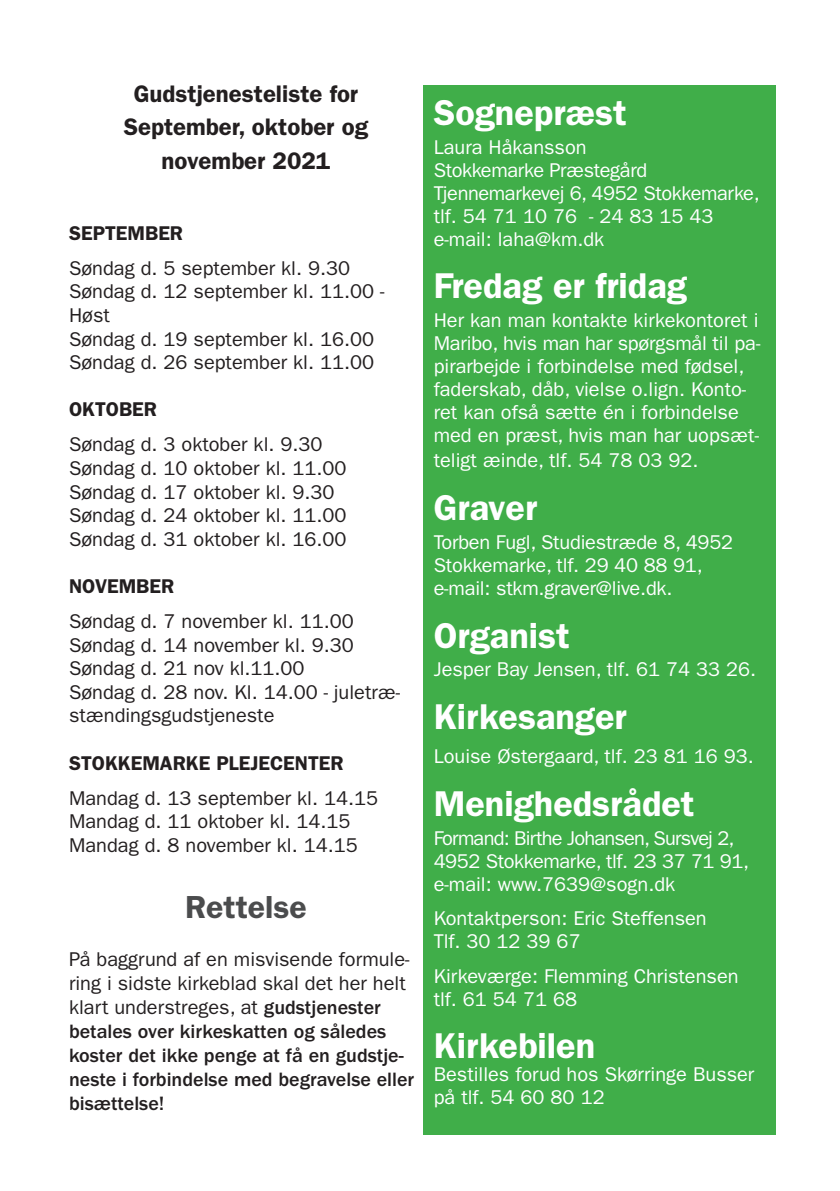
<style>
.page{position:relative;width:840px;height:1191px;background:#fff}
.page>*{position:absolute;margin:0;border:0;box-sizing:border-box;transform-origin:0 0}
.t1{font:600 36px "ITC Franklin Gothic Std";color:#fff}
.Heading_1{font:600 32px "ITC Franklin Gothic Std";color:#4b4c4d}
.t2{font:600 24px "ITC Franklin Gothic Std";color:#231f20}
.t3{font:20px/23px "ITC Franklin Gothic Std";color:#fff}
.t4{font:20px/23.6px "ITC Franklin Gothic Std";color:#231f20}
.t5{font:500 20px/24px "ITC Franklin Gothic Std";color:#231f20}
.t6{font:20px/23px "ITC Franklin Gothic Std";letter-spacing:-.02em;color:#fff}
.t7{font:600 20px "ITC Franklin Gothic Std";color:#231f20}
.s1{font-weight:400}
</style>
<div class="page">
<div style="left:420px;top:85px;width:355px;height:1049px;background:#40ae49"></div>
<div style="left:69px;top:85px;width:353px;height:1049px;background:#fff"></div>
<p class="t2" style="left:134px;top:79px;width:226px">Gudstjenesteliste for</p>
<p class="t2" style="left:124px;top:113px;width:246px">September, oktober og</p>
<p class="t2" style="left:161px;top:146px;width:170px">november 2021</p>
<p class="t7" style="left:69px;top:221px;width:116px">SEPTEMBER</p>
<p class="t4" style="left:69px;top:256px;width:282px">Søndag d. 5 september kl. 9.30</p>
<p class="t4" style="left:69px;top:280px;width:317px">Søndag d. 12 september kl. 11.00 -<br>Høst</p>
<p class="t4" style="left:69px;top:327px;width:306px">Søndag d. 19 september kl. 16.00</p>
<p class="t4" style="left:69px;top:351px;width:306px">Søndag d. 26 september kl. 11.00</p>
<p class="t7" style="left:69px;top:398px;width:89px">OKTOBER</p>
<p class="t4" style="left:69px;top:433px;width:255px">Søndag d. 3 oktober kl. 9.30</p>
<p class="t4" style="left:69px;top:456px;width:279px">Søndag d. 10 oktober kl. 11.00</p>
<p class="t4" style="left:69px;top:480px;width:267px">Søndag d. 17 oktober kl. 9.30</p>
<p class="t4" style="left:69px;top:503px;width:279px">Søndag d. 24 oktober kl. 11.00</p>
<p class="t4" style="left:69px;top:527px;width:279px">Søndag d. 31 oktober kl. 16.00</p>
<p class="t7" style="left:69px;top:574px;width:107px">NOVEMBER</p>
<p class="t4" style="left:69px;top:609px;width:286px">Søndag d. 7 november kl. 11.00</p>
<p class="t4" style="left:69px;top:633px;width:286px">Søndag d. 14 november kl. 9.30</p>
<p class="t4" style="left:69px;top:656px;width:237px">Søndag d. 21 nov kl.11.00</p>
<p class="t4" style="left:69px;top:680px;width:332px">Søndag d. 28 nov. Kl. 14.00 - juletræ&shy;stændingsgudstjeneste</p>
<p class="t7" style="left:69px;top:751px;width:276px">STOKKEMARKE PLEJECENTER</p>
<p class="t4" style="left:69px;top:786px;width:310px">Mandag d. 13 september kl. 14.15</p>
<p class="t4" style="left:69px;top:809px;width:283px">Mandag d. 11 oktober kl. 14.15</p>
<p class="t4" style="left:69px;top:833px;width:290px">Mandag d. 8 november kl. 14.15</p>
<p class="Heading_1" style="left:185px;top:888px;width:123px">Rettelse</p>
<p class="t5" style="left:69px;top:947px;width:346px"><span class="s1">På baggrund af en misvisende formule&shy;ring i sidste kirkeblad skal det her helt klart understreges, at</span> gudstjenester betales over kirkeskatten og således koster det ikke penge at få en gudstje&shy;neste i forbindelse med begravelse eller bisættelse!</p>
<p class="t1" style="left:433px;top:91px;width:194px">Sognepræst</p>
<p class="t3" style="left:433px;top:135px;width:154px">Laura Håkansson</p>
<p class="t6" style="left:433px;top:158px;width:215px">Stokkemarke Præstegård</p>
<p class="t6" style="left:433px;top:181px;width:327px">Tjennemarkevej 6, 4952 Stokkemarke, tlf. 54 71 10 76 - 24 83 15 43</p>
<p class="t3" style="left:433px;top:227px;width:172px">e-mail: laha@km.dk</p>
<p class="t1" style="left:433px;top:265px;width:255px">Fredag er fridag</p>
<p class="t3" style="left:433px;top:309px;width:328px">Her kan man kontakte kirkekontoret i Maribo, hvis man har spørgsmål til pa&shy;pirarbejde i forbindelse med fødsel, faderskab, dåb, vielse o.lign. Konto&shy;ret kan ofså sætte én i forbindelse med en præst, hvis man har uopsæt-</p>
<p class="t3" style="left:433px;top:449px;width:266px">teligt æinde, tlf. 54 78 03 92.</p>
<p class="t1" style="left:433px;top:486px;width:105px">Graver</p>
<p class="t3" style="left:433px;top:530px;width:301px">Torben Fugl, Studiestræde 8, 4952<br>Stokkemarke, tlf. 29 40 88 91,</p>
<p class="t3" style="left:433px;top:576px;width:240px">e-mail: stkm.graver@live.dk.</p>
<p class="t1" style="left:433px;top:614px;width:138px">Organist</p>
<p class="t3" style="left:433px;top:658px;width:324px">Jesper Bay Jensen, tlf. 61 74 33 26.</p>
<p class="t1" style="left:433px;top:695px;width:194px">Kirkesanger</p>
<p class="t3" style="left:433px;top:745px;width:321px">Louise Østergaard, tlf. 23 81 16 93.</p>
<p class="t1" style="left:433px;top:782px;width:262px">Menighedsrådet</p>
<p class="t6" style="left:433px;top:826px;width:316px">Formand: Birthe Johansen, Sursvej 2,<br>4952 Stokkemarke, tlf. 23 37 71 91, e-mail: www.7639@sogn.dk</p>
<p class="t3" style="left:433px;top:907px;width:274px">Kontaktperson: Eric Steffensen</p>
<p class="t3" style="left:433px;top:930px;width:148px">Tlf. 30 12 39 67</p>
<p class="t3" style="left:433px;top:964px;width:306px">Kirkeværge: Flemming Christensen</p>
<p class="t3" style="left:433px;top:987px;width:145px">tlf. 61 54 71 68</p>
<p class="t1" style="left:433px;top:1024px;width:163px">Kirkebilen</p>
<p class="t3" style="left:433px;top:1063px;width:322px">Bestilles forud hos Skørringe Busser på tlf. 54 60 80 12</p>
</div>
